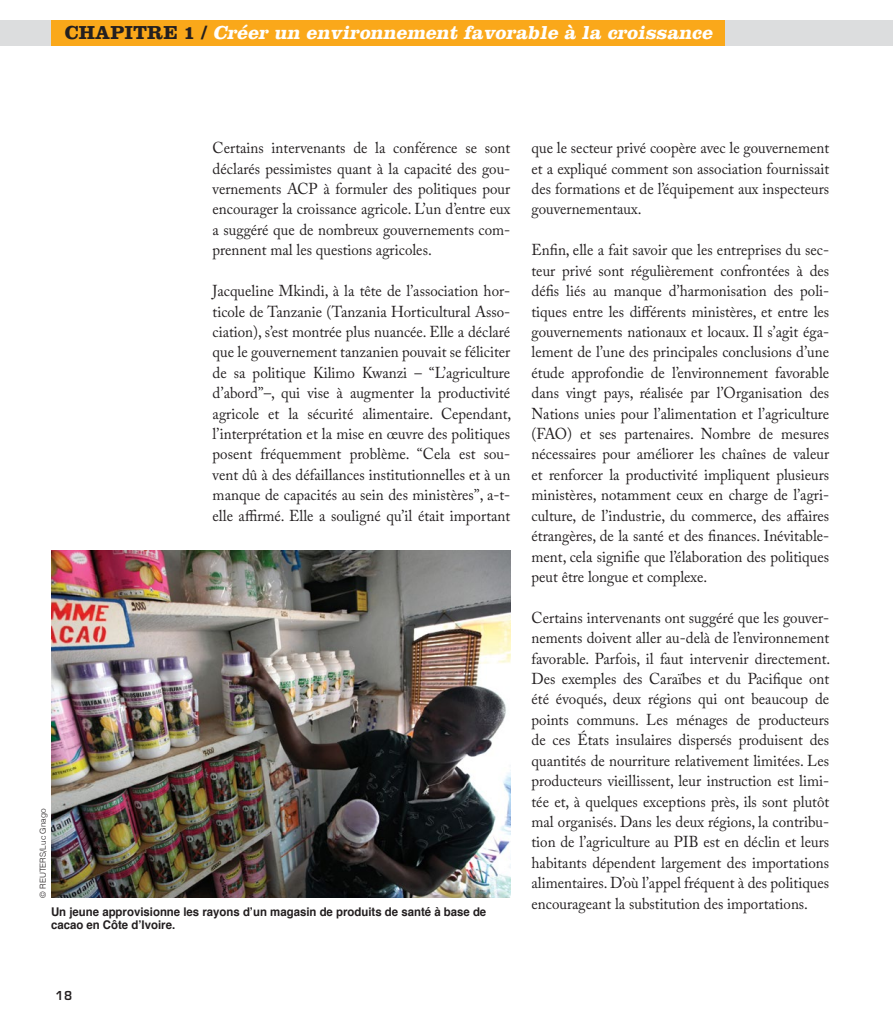
<style>
.page{position:relative;width:893px;height:1021px;background:#fff}
.page>*{position:absolute;margin:0;border:0;box-sizing:border-box;transform-origin:0 0}
.t1{font:italic 700 19.5px "Clarendon";color:#fff}
.t2{font:15.75px/20.4px "Adobe Caslon Pro";color:#231f20;text-align:justify;scale:.95 1}
.t3{font:700 12px/13.5px "Helvetica";color:#231f20;scale:.95 1}
.t4{font:600 12px "Eurostile";color:#231f20;scale:.95 1}
.t5{font:300 8.25px "Helvetica";color:#231f20}
.s1{font-style:normal;color:#231f20}
.s2{font-family:"Minion Pro"}
</style>
<div class="page">
<img style="left:51px;top:550px;width:459px;height:347px">
<div style="left:0;top:20px;width:893px;height:25px;background:#dcddde"></div>
<div style="left:51px;top:20px;width:673px;height:25px;background:#faa81a"></div>
<p class="t1" style="left:65px;top:20px;width:653px"><span class="s1">C HA P I T R E 1 /</span> Créer un environnement favorable à la croissance</p>
<p class="t5" style="left:36px;top:897px;width:91px;rotate:-90deg">© REUTERS/Luc Gnago</p>
<p class="t2" style="left:213px;top:137px;width:315px">Certains intervenants de la conférence se sont déclarés pessimistes quant à la capacité des gou&shy;vernements ACP à formuler des politiques pour encourager la croissance agricole. L’un d’entre eux a suggéré que de nombreux gouvernements com&shy;prennent mal les questions agricoles.</p>
<p class="t2" style="left:213px;top:280px;width:316px">Jacqueline Mkindi, à la tête de l’association hor&shy;ticole de Tanzanie (Tanzania Horticultural Asso&shy;ciation), s’est montrée plus nuancée. Elle a déclaré que le gouvernement tanzanien pouvait se féliciter de sa politique Kilimo Kwanzi – <span class="s2">“</span>L’agriculture d’abord<span class="s2">”</span>–, qui vise à augmenter la productivité agricole et la sécurité alimentaire. Cependant, l’interprétation et la mise en œuvre des politiques posent fréquemment problème. <span class="s2">“</span>Cela est sou&shy;vent dû à des défaillances institutionnelles et à un manque de capacités au sein des ministères<span class="s2">”</span>, a-t&shy;elle affirmé. Elle a souligné qu’il était important</p>
<p class="t3" style="left:51px;top:904px;width:460px">Un jeune approvisionne les rayons d’un magasin de produits de santé à base de cacao en Côte d’Ivoire.</p>
<p class="t2" style="left:531px;top:137px;width:315px">que le secteur privé coopère avec le gouvernement et a expliqué comment son association fournissait des formations et de l’équipement aux inspecteurs gouvernementaux.</p>
<p class="t2" style="left:531px;top:240px;width:315px">Enfin, elle a fait savoir que les entreprises du sec&shy;teur privé sont régulièrement confrontées à des défis liés au manque d’harmonisation des poli&shy;tiques entre les différents ministères, et entre les gouvernements nationaux et locaux. Il s’agit éga&shy;lement de l’une des principales conclusions d’une étude approfondie de l’environnement favorable dans vingt pays, réalisée par l’Organisation des Nations unies pour l’alimentation et l’agriculture (FAO) et ses partenaires. Nombre de mesures nécessaires pour améliorer les chaînes de valeur et renforcer la productivité impliquent plusieurs ministères, notamment ceux en charge de l’agri&shy;culture, de l’industrie, du commerce, des affaires étrangères, de la santé et des finances. Inévitable&shy;ment, cela signifie que l’élaboration des politiques peut être longue et complexe.</p>
<p class="t2" style="left:531px;top:607px;width:316px">Certains intervenants ont suggéré que les gouver&shy;nements doivent aller au-delà de l’environnement favorable. Parfois, il faut intervenir directement.<br>Des exemples des Caraïbes et du Pacifique ont été évoqués, deux régions qui ont beaucoup de points communs. Les ménages de producteurs de ces États insulaires dispersés produisent des quantités de nourriture relativement limitées. Les producteurs vieillissent, leur instruction est limi&shy;tée et, à quelques exceptions près, ils sont plutôt mal organisés. Dans les deux régions, la contribu&shy;tion de l’agriculture au PIB est en déclin et leurs habitants dépendent largement des importations alimentaires. D’où l’appel fréquent à des politiques encourageant la substitution des importations.</p>
<p class="t4" style="left:56px;top:987px;width:19px">18</p>
</div>
